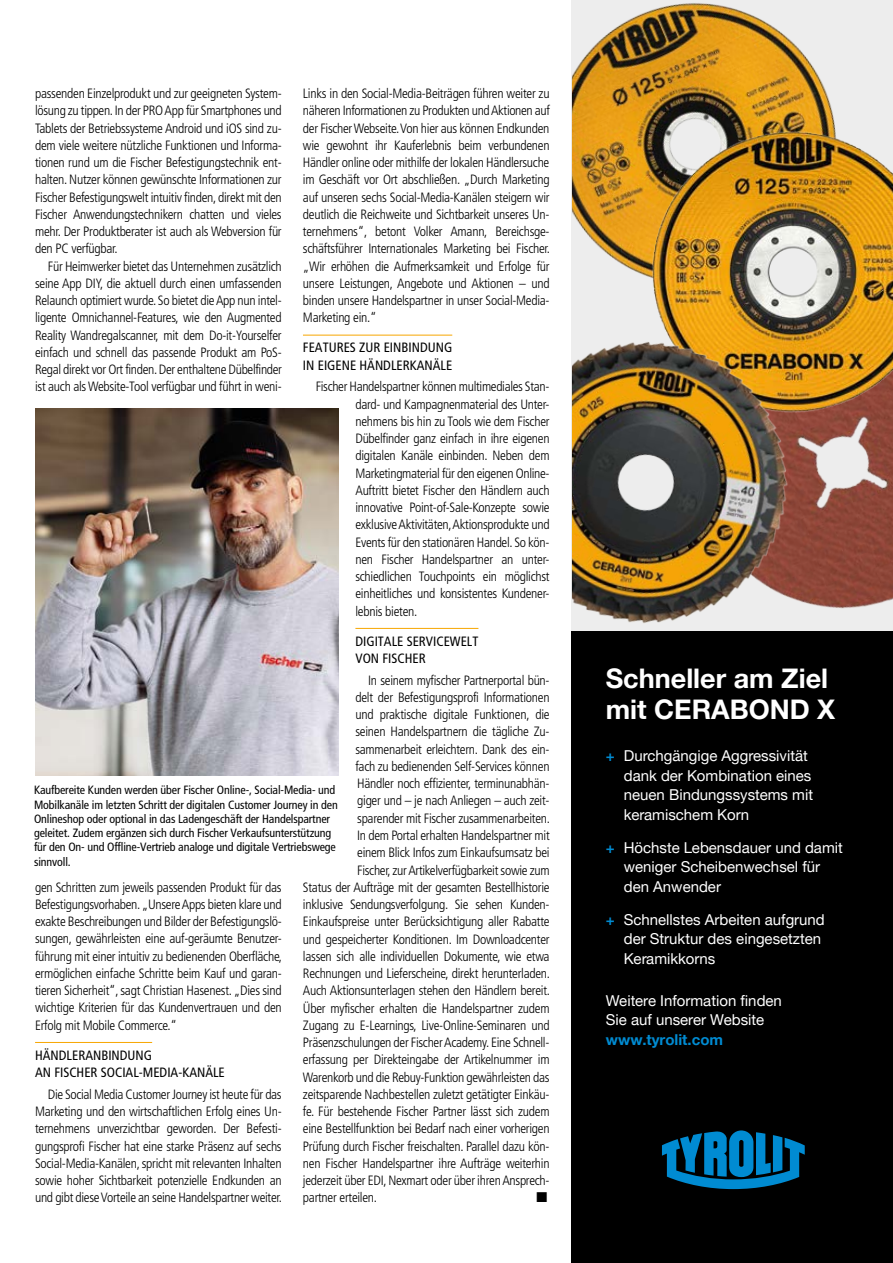
<style>
.page{position:relative;width:893px;height:1263px;background:#fff}
.page>*{position:absolute;margin:0;border:0;box-sizing:border-box;transform-origin:0 0}
.t1{font:700 27px/31.5px "Helvetica Neue LTW1 G";color:#fff}
.t2{font:15px/19.5px "Helvetica Neue LTW1 G";color:#fff}
.t3{font:700 15px "Helvetica Neue LTW1 G";color:#008bd2}
.t4{font:14.25px "Zapf Dingbats ITC";color:#000}
.t5{font:13.5px/17.2px "Frutigercondensed 47 Light Cond";letter-spacing:-.02em;color:#000;text-align:justify}
.t6{font:condensed 13.5px/17.2px "Frutigercondensed 57";color:#000}
.t7{font:condensed 12px/14.2px "Frutigercondensed 57";letter-spacing:-.01em;color:#000}
.s1{font-weight:500;color:#008bd2}
</style>
<div class="page">
<div style="left:572px;top:631px;width:321px;height:632px;background:#000"></div>
<svg style="left:662px;top:1130px;width:143px;height:59px"></svg>
<img style="left:572px;top:0;width:303px;height:301px">
<img style="left:822px;top:420px;width:71px;height:211px">
<img style="left:644px;top:122px;width:249px;height:298px">
<img style="left:572px;top:316px;width:250px;height:315px">
<hr style="left:35px;top:1042px;width:117px;height:1px;background:#f7a600">
<hr style="left:303px;top:335px;width:149px;height:1px;background:#f7a600">
<hr style="left:355px;top:628px;width:123px;height:1px;background:#f7a600">
<img style="left:35px;top:408px;width:303px;height:367px">
<p class="t5" style="left:303px;top:85px;width:249px">Links in den Social-Media-Beiträgen führen weiter zu näheren Informationen zu Produkten und Aktionen auf der Fischer Webseite. Von hier aus können Endkunden wie gewohnt ihr Kauferlebnis beim verbundenen Händler online oder mithilfe der lokalen Händlersuche im Geschäft vor Ort abschließen. „Durch Marketing auf unseren sechs Social-Media-Kanälen steigern wir deutlich die Reichweite und Sichtbarkeit unseres Un&shy;ternehmens“, betont Volker Amann, Bereichsge&shy;schäftsführer Internationales Marketing bei Fischer. „Wir erhöhen die Aufmerksamkeit und Erfolge für unsere Leistungen, Angebote und Aktionen – und binden unsere Handelspartner in unser Social-Media-Marketing ein.“</p>
<p class="t6" style="left:303px;top:339px;width:151px">FEATURES ZUR EINBINDUNG<br>IN EIGENE HÄNDLERKANÄLE</p>
<p class="t5" style="left:355px;top:378px;width:196px;text-indent:-40px">Fischer Handelspartner können multimediales Stan&shy;dard- und Kampagnenmaterial des Unter&shy;nehmens bis hin zu Tools wie dem Fischer Dübelfinder ganz einfach in ihre eigenen digitalen Kanäle einbinden. Neben dem Marketingmaterial für den eigenen Online-Auftritt bietet Fischer den Händlern auch innovative Point-of-Sale-Konzepte sowie exklusive Aktivitäten, Aktionsprodukte und Events für den stationären Handel. So kön&shy;nen Fischer Handelspartner an unter&shy;schiedlichen Touchpoints ein möglichst einheitliches und konsistentes Kundener&shy;lebnis bieten.</p>
<p class="t6" style="left:355px;top:632px;width:125px">DIGITALE SERVICEWELT<br>VON FISCHER</p>
<p class="t5" style="left:368px;top:672px;width:183px">In seinem myfischer Partnerportal bün-</p>
<p class="t5" style="left:355px;top:689px;width:196px">delt der Befestigungsprofi Informationen</p>
<p class="t5" style="left:355px;top:706px;width:196px">und praktische digitale Funktionen, die</p>
<p class="t5" style="left:355px;top:723px;width:196px">seinen Handelspartnern die tägliche Zu-</p>
<p class="t5" style="left:355px;top:741px;width:196px">sammenarbeit erleichtern. Dank des ein-</p>
<p class="t5" style="left:355px;top:758px;width:196px">fach zu bedienenden Self-Services können</p>
<p class="t5" style="left:357px;top:775px;width:194px">Händler noch effizienter, terminunabhän-</p>
<p class="t5" style="left:357px;top:792px;width:194px">giger und – je nach Anliegen – auch zeit-</p>
<p class="t5" style="left:357px;top:810px;width:194px">sparender mit Fischer zusammenarbeiten.</p>
<p class="t5" style="left:357px;top:827px;width:194px">In dem Portal erhalten Handelspartner mit</p>
<p class="t5" style="left:357px;top:844px;width:194px">einem Blick Infos zum Einkaufsumsatz bei</p>
<p class="t5" style="left:357px;top:861px;width:194px">Fischer, zur Artikelverfügbarkeit sowie zum</p>
<p class="t5" style="left:303px;top:879px;width:248px">Status der Aufträge mit der gesamten Bestellhistorie</p>
<p class="t5" style="left:303px;top:896px;width:248px">inklusive Sendungsverfolgung. Sie sehen Kunden-</p>
<p class="t5" style="left:303px;top:913px;width:248px">Einkaufspreise unter Berücksichtigung aller Rabatte</p>
<p class="t5" style="left:303px;top:930px;width:248px">und gespeicherter Konditionen. Im Downloadcenter</p>
<p class="t5" style="left:303px;top:948px;width:248px">lassen sich alle individuellen Dokumente, wie etwa</p>
<p class="t5" style="left:303px;top:965px;width:249px">Rechnungen und Lieferscheine, direkt herunterladen.</p>
<p class="t5" style="left:303px;top:982px;width:249px">Auch Aktionsunterlagen stehen den Händlern bereit.</p>
<p class="t5" style="left:303px;top:999px;width:248px">Über myfischer erhalten die Handelspartner zudem</p>
<p class="t5" style="left:303px;top:1017px;width:248px">Zugang zu E-Learnings, Live-Online-Seminaren und</p>
<p class="t5" style="left:303px;top:1034px;width:247px">Präsenzschulungen der Fischer Academy. Eine Schnell-</p>
<p class="t5" style="left:303px;top:1051px;width:248px">erfassung per Direkteingabe der Artikelnummer im</p>
<p class="t5" style="left:303px;top:1068px;width:248px">Warenkorb und die Rebuy-Funktion gewährleisten das</p>
<p class="t5" style="left:303px;top:1086px;width:248px">zeitsparende Nachbestellen zuletzt getätigter Einkäu-</p>
<p class="t5" style="left:303px;top:1103px;width:248px">fe. Für bestehende Fischer Partner lässt sich zudem</p>
<p class="t5" style="left:303px;top:1120px;width:248px">eine Bestellfunktion bei Bedarf nach einer vorherigen</p>
<p class="t5" style="left:303px;top:1137px;width:248px">Prüfung durch Fischer freischalten. Parallel dazu kön-</p>
<p class="t5" style="left:303px;top:1155px;width:248px">nen Fischer Handelspartner ihre Aufträge weiterhin</p>
<p class="t5" style="left:303px;top:1172px;width:248px">jederzeit über EDI, Nexmart oder über ihren Ansprech-</p>
<p class="t5" style="left:303px;top:1189px;width:76px">partner erteilen.</p>
<p class="t4" style="left:537px;top:1190px;width:12px">■</p>
<p class="t5" style="left:35px;top:85px;width:248px">passenden Einzelprodukt und zur geeigneten System&shy;lösung zu tippen. In der PRO App für Smartphones und Tablets der Betriebssysteme Android und iOS sind zu&shy;dem viele weitere nützliche Funktionen und Informa&shy;tionen rund um die Fischer Befestigungstechnik ent&shy;halten. Nutzer können gewünschte Informationen zur Fischer Befestigungswelt intuitiv finden, direkt mit den Fischer Anwendungstechnikern chatten und vieles mehr. Der Produktberater ist auch als Webversion für den PC verfügbar.</p>
<p class="t5" style="left:35px;top:257px;width:248px;text-indent:13px">Für Heimwerker bietet das Unternehmen zusätzlich seine App DIY, die aktuell durch einen umfassenden Relaunch optimiert wurde. So bietet die App nun intel&shy;ligente Omnichannel-Features, wie den Augmented Reality Wandregalscanner, mit dem Do-it-Yourselfer einfach und schnell das passende Produkt am PoS-Regal direkt vor Ort finden. Der enthaltene Dübelfinder ist auch als Website-Tool verfügbar und führt in weni-</p>
<p class="t7" style="left:34px;top:783px;width:305px">Kaufbereite Kunden werden über Fischer Online-, Social-Media- und Mobilkanäle im letzten Schritt der digitalen Customer Journey in den Onlineshop oder optional in das Ladengeschäft der Handelspartner geleitet. Zudem ergänzen sich durch Fischer Verkaufsunterstützung für den On- und Offline-Vertrieb analoge und digitale Vertriebswege sinnvoll.</p>
<p class="t5" style="left:35px;top:878px;width:249px">gen Schritten zum jeweils passenden Produkt für das Befestigungsvorhaben. „Unsere Apps bieten klare und exakte Beschreibungen und Bilder der Befestigungslö&shy;sungen, gewährleisten eine auf-geräumte Benutzer&shy;führung mit einer intuitiv zu bedienenden Oberfläche, ermöglichen einfache Schritte beim Kauf und garan&shy;tieren Sicherheit“, sagt Christian Hasenest. „Dies sind wichtige Kriterien für das Kundenvertrauen und den Erfolg mit Mobile Commerce.“</p>
<p class="t6" style="left:35px;top:1046px;width:191px">HÄNDLERANBINDUNG<br>AN FISCHER SOCIAL-MEDIA-KANÄLE</p>
<p class="t5" style="left:35px;top:1086px;width:248px;text-indent:13px">Die Social Media Customer Journey ist heute für das Marketing und den wirtschaftlichen Erfolg eines Un&shy;ternehmens unverzichtbar geworden. Der Befesti&shy;gungsprofi Fischer hat eine starke Präsenz auf sechs Social-Media-Kanälen, spricht mit relevanten Inhalten sowie hoher Sichtbarkeit potenzielle Endkunden an und gibt diese Vorteile an seine Handelspartner weiter.</p>
<h1 class="t1" style="left:606px;top:662px;width:231px">Schneller am Ziel mit CERABOND X</h1>
<p class="t2" style="left:624px;top:746px;width:191px;text-indent:-18px"><span class="s1">+</span> Durchgängige Aggressivität dank der Kombination eines neuen Bindungssystems mit keramischem Korn</p>
<p class="t2" style="left:624px;top:838px;width:221px;text-indent:-18px"><span class="s1">+</span> Höchste Lebensdauer und damit weniger Scheibenwechsel für den Anwender</p>
<p class="t2" style="left:624px;top:910px;width:203px;text-indent:-18px"><span class="s1">+</span> Schnellstes Arbeiten aufgrund der Struktur des eingesetzten<br>Keramikkorns</p>
<p class="t2" style="left:606px;top:991px;width:178px">Weitere Information finden<br>Sie auf unserer Website</p>
<p class="t3" style="left:606px;top:1030px;width:119px">www.tyrolit.com</p>
</div>
